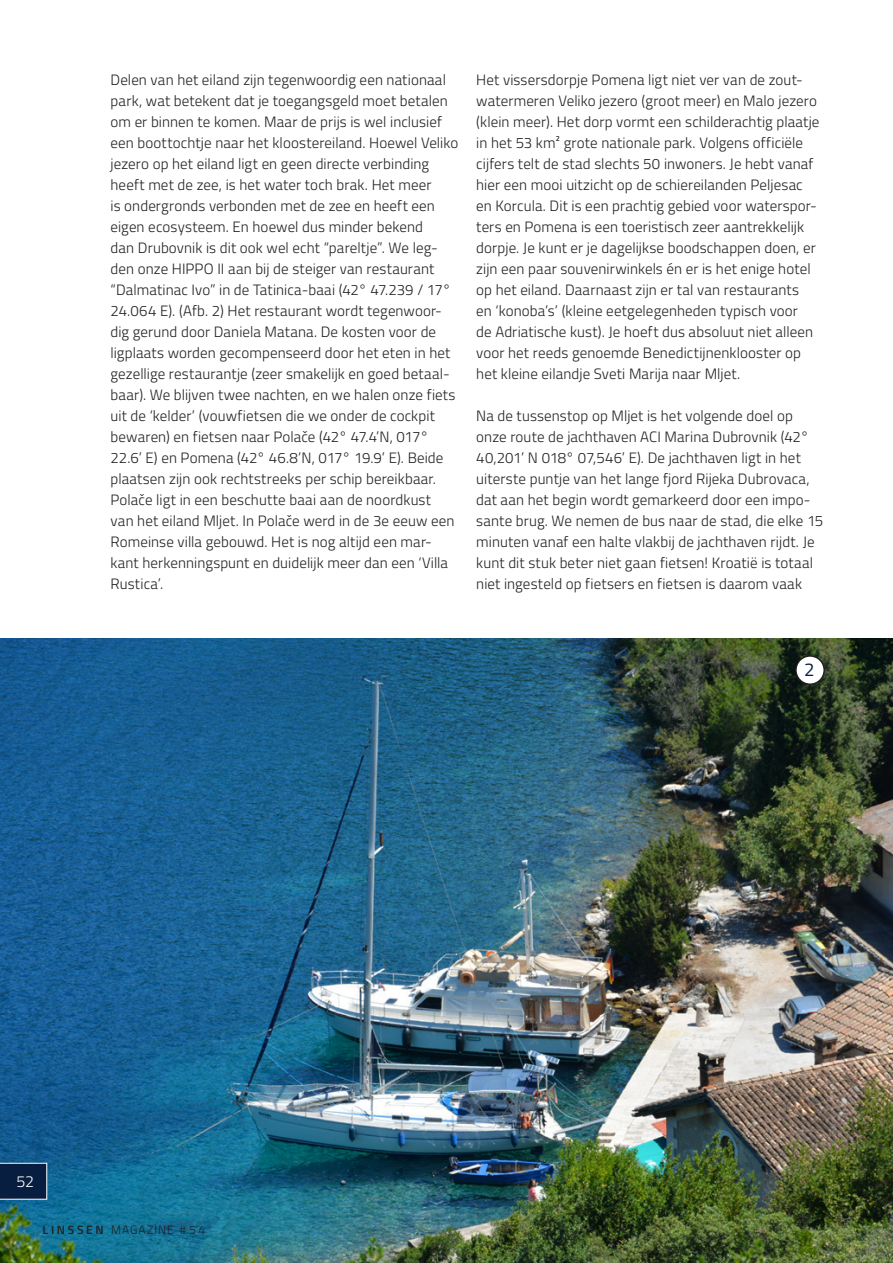
<style>
.page{position:relative;width:893px;height:1263px;background:#fff}
.page>*{position:absolute;margin:0;border:0;box-sizing:border-box;transform-origin:0 0}
.SP_plattetekst{font:18.6px "Titillium Web";color:#071e40}
.t1{font:300 16.05px "Titillium Web";color:#fff}
.SP_plattetekst-2{font:300 15px/21px "Titillium Web";letter-spacing:.005em;color:#231f20}
.t2{font:300 12px "Titillium Web";letter-spacing:.08em;color:#231f20}
.s1{font-weight:600}
</style>
<div class="page">
<img style="left:0;top:638px;width:893px;height:625px">
<div style="left:796px;top:656px;width:28px;height:28px;background:#fff;border-radius:50%"></div>
<div style="left:795px;top:655px;width:30px;height:30px;border:2px solid #231f20;border-radius:50%"></div>
<svg style="left:0;top:1163px;width:47px;height:36px;background:#112848"></svg>
<p class="SP_plattetekst-2" style="left:111px;top:68px;width:349px">Delen van het eiland zijn tegenwoordig een nationaal park, wat betekent dat je toegangsgeld moet betalen om er binnen te komen. Maar de prijs is wel inclusief een boottochtje naar het kloostereiland. Hoewel Veliko jezero op het eiland ligt en geen directe verbinding heeft met de zee, is het water toch brak. Het meer<br>is ondergronds verbonden met de zee en heeft een eigen ecosysteem. En hoewel dus minder bekend<br>dan Drubovnik is dit ook wel echt “pareltje”. We leg&shy;den onze HIPPO II aan bij de steiger van restaurant “Dalmatinac Ivo” in de Tatinica-baai (42° 47.239 / 17° 24.064 E). (Afb. 2) Het restaurant wordt tegenwoor&shy;dig gerund door Daniela Matana. De kosten voor de ligplaats worden gecompenseerd door het eten in het gezellige restaurantje (zeer smakelijk en goed betaal&shy;baar). We blijven twee nachten, en we halen onze fiets uit de ‘kelder’ (vouwfietsen die we onder de cockpit bewaren) en fietsen naar Polače (42° 47.4’N, 017° 22.6’ E) en Pomena (42° 46.8’N, 017° 19.9’ E). Beide plaatsen zijn ook rechtstreeks per schip bereikbaar.<br>Polače ligt in een beschutte baai aan de noordkust<br>van het eiland Mljet. In Polače werd in de 3e eeuw een Romeinse villa gebouwd. Het is nog altijd een mar&shy;kant herkenningspunt en duidelijk meer dan een ‘Villa Rustica’.</p>
<p class="SP_plattetekst-2" style="left:476px;top:68px;width:345px">Het vissersdorpje Pomena ligt niet ver van de zout&shy;watermeren Veliko jezero (groot meer) en Malo jezero (klein meer). Het dorp vormt een schilderachtig plaatje in het 53 km² grote nationale park. Volgens officiële cijfers telt de stad slechts 50 inwoners. Je hebt vanaf hier een mooi uitzicht op de schiereilanden Peljesac en Korcula. Dit is een prachtig gebied voor waterspor&shy;ters en Pomena is een toeristisch zeer aantrekkelijk dorpje. Je kunt er je dagelijkse boodschappen doen, er zijn een paar souvenirwinkels én er is het enige hotel op het eiland. Daarnaast zijn er tal van restaurants<br>en ‘konoba’s’ (kleine eetgelegenheden typisch voor<br>de Adriatische kust). Je hoeft dus absoluut niet alleen voor het reeds genoemde Benedictijnenklooster op het kleine eilandje Sveti Marija naar Mljet.</p>
<p class="SP_plattetekst-2" style="left:476px;top:404px;width:348px">Na de tussenstop op Mljet is het volgende doel op onze route de jachthaven ACI Marina Dubrovnik (42° 40,201’ N 018° 07,546’ E). De jachthaven ligt in het uiterste puntje van het lange fjord Rijeka Dubrovaca, dat aan het begin wordt gemarkeerd door een impo&shy;sante brug. We nemen de bus naar de stad, die elke 15 minuten vanaf een halte vlakbij de jachthaven rijdt. Je kunt dit stuk beter niet gaan fietsen! Kroatië is totaal niet ingesteld op fietsers en fietsen is daarom vaak</p>
<p class="SP_plattetekst" style="left:804px;top:656px;width:12px">2</p>
<p class="t1" style="left:16px;top:1170px;width:19px">52</p>
<p class="t2" style="left:43px;top:1221px;width:164px"><span class="s1">LINSSEN</span> MAGAZINE #54</p>
</div>
